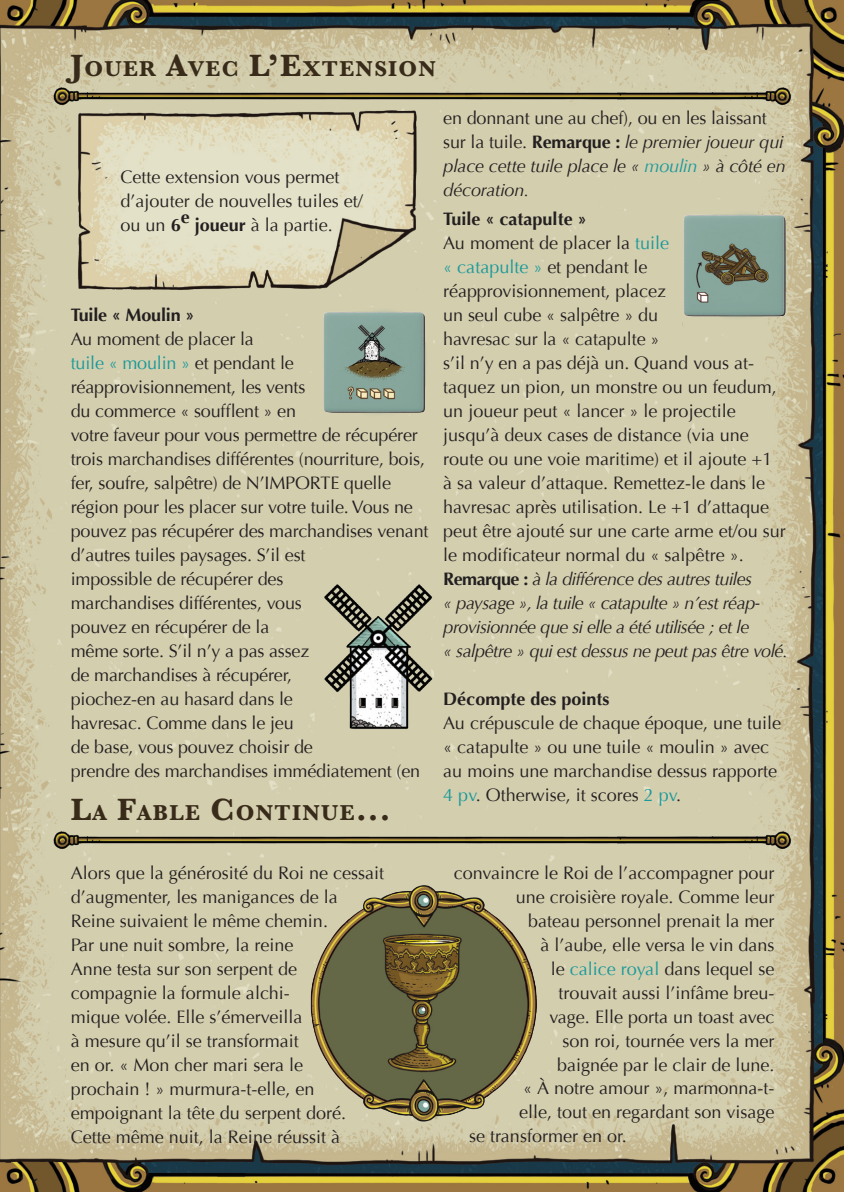
<style>
.page{position:relative;width:844px;height:1192px;background:#fff}
.page>*{position:absolute;margin:0;border:0;box-sizing:border-box;transform-origin:0 0}
.t1{font:700 22.4px "Baskerville";letter-spacing:.055em;color:#392b1a}
.t2{font:18px/24px "Optima";color:#231f20}
.t3{font:italic 18px/24px "Optima";letter-spacing:-.01em;color:#231f20}
.t4{font:700 18px "Optima";color:#231f20}
.s1{font-size:32px}
.s2{font-weight:700}
.s3{color:#19999a}
.s4{font-style:normal}
.s5{font-weight:700;font-style:normal}
.s6{font-style:italic}
</style>
<div class="page">
<img style="left:0;top:0;width:843px;height:1192px">
<img style="left:313px;top:573px;width:128px;height:168px">
<img style="left:51px;top:76px;width:566px;height:32px">
<img style="left:617px;top:76px;width:180px;height:32px">
<img style="left:63px;top:82px;width:392px;height:245px">
<img style="left:314px;top:306px;width:118px;height:110px">
<img style="left:674px;top:208px;width:121px;height:119px">
<img style="left:51px;top:821px;width:566px;height:31px">
<img style="left:617px;top:821px;width:180px;height:31px">
<img style="left:301px;top:882px;width:245px;height:243px">
<svg style="left:841px;top:0;width:3px;height:4px"></svg>
<p class="t1" style="left:71px;top:53px;width:366px"><span class="s1">J</span>OUER <span class="s1">A</span>VEC <span class="s1">L’E</span>XTENSION</p>
<p class="t2" style="left:120px;top:165px;width:243px">Cette extension vous permet d’ajouter de nouvelles tuiles et/ ou un <span class="s2">6</span><sup>e</sup> <span class="s2">joueur</span> à la partie.</p>
<p class="t4" style="left:71px;top:304px;width:125px">Tuile « Moulin »</p>
<p class="t2" style="left:71px;top:327px;width:359px">Au moment de placer la<br><span class="s3">tuile « moulin »</span> et pendant le réapprovisionnement, les vents<br>du commerce « soufflent » en<br>votre faveur pour vous permettre de récupérer trois marchandises différentes (nourriture, bois, fer, soufre, salpêtre) de N’IMPORTE quelle région pour les placer sur votre tuile. Vous ne pouvez pas récupérer des marchandises venant d’autres tuiles paysages. S’il est<br>impossible de récupérer des<br>marchandises différentes, vous<br>pouvez en récupérer de la<br>même sorte. S’il n’y a pas assez<br>de marchandises à récupérer,<br>piochez-en au hasard dans le<br>havresac. Comme dans le jeu<br>de base, vous pouvez choisir de<br>prendre des marchandises immédiatement (en</p>
<p class="t1" style="left:71px;top:797px;width:321px"><span class="s1">L</span>A <span class="s1">F</span>ABLE <span class="s1">C</span> ONTINUE<span class="s1">...</span></p>
<p class="t3" style="left:443px;top:106px;width:344px"><span class="s4">en donnant une au chef), ou en les laissant sur la tuile.</span> <span class="s5">Remarque :</span> le premier joueur qui place cette tuile place le « <span class="s3">moulin</span> » à côté en décoration.</p>
<p class="t2" style="left:443px;top:207px;width:346px"><span class="s2">Tuile « catapulte »<br></span>Au moment de placer la <span class="s3">tuile<br>« catapulte »</span> et pendant le réapprovisionnement, placez<br>un seul cube « salpêtre » du<br>havresac sur la « catapulte »<br>s’il n’y en a pas déjà un. Quand vous at&shy;taquez un pion, un monstre ou un feudum, un joueur peut « lancer » le projectile jusqu’à deux cases de distance (via une route ou une voie maritime) et il ajoute +1<br>à sa valeur d’attaque. Remettez-le dans le havresac après utilisation. Le +1 d’attaque peut être ajouté sur une carte arme et/ou sur le modificateur normal du « salpêtre ».<br><span class="s2">Remarque :</span> <span class="s6">à la différence des autres tuiles<br>« paysage », la tuile « catapulte » n’est réap&shy;provisionnée que si elle a été utilisée ; et le<br>« salpêtre » qui est dessus ne peut pas être volé.</span></p>
<p class="t4" style="left:443px;top:688px;width:168px">Décompte des points</p>
<p class="t2" style="left:443px;top:711px;width:339px">Au crépuscule de chaque époque, une tuile « catapulte » ou une tuile « moulin » avec au moins une marchandise dessus rapporte <span class="s3">4 pv</span>. Otherwise, it scores <span class="s3">2 pv</span>.</p>
<p class="t2" style="left:71px;top:861px;width:315px">Alors que la générosité du Roi ne cessait d’augmenter, les manigances de la<br>Reine suivaient le même chemin.<br>Par une nuit sombre, la reine<br>Anne testa sur son serpent de compagnie la formule alchi-<br>mique volée. Elle s’émerveilla<br>à mesure qu’il se transformait<br>en or. « Mon cher mari sera le<br>prochain ! » murmura-t-elle, en empoignant la tête du serpent doré.<br>Cette même nuit, la Reine réussit à</p>
<p class="t2" style="left:453px;top:861px;width:322px">convaincre le Roi de l’accompagner pour</p>
<p class="t2" style="left:515px;top:885px;width:260px">une croisière royale. Comme leur</p>
<p class="t2" style="left:528px;top:909px;width:248px">bateau personnel prenait la mer</p>
<p class="t2" style="left:540px;top:933px;width:235px">à l’aube, elle versa le vin dans</p>
<p class="t2" style="left:550px;top:957px;width:225px">le <span class="s3">calice royal</span> dans lequel se</p>
<p class="t2" style="left:558px;top:981px;width:217px">trouvait aussi l’infâme breu-</p>
<p class="t2" style="left:549px;top:1005px;width:226px">vage. Elle porta un toast avec</p>
<p class="t2" style="left:562px;top:1029px;width:213px">son roi, tournée vers la mer</p>
<p class="t2" style="left:557px;top:1053px;width:219px">baignée par le clair de lune.</p>
<p class="t2" style="left:523px;top:1077px;width:253px">« À notre amour », marmonna-t-</p>
<p class="t2" style="left:519px;top:1101px;width:257px">elle, tout en regardant son visage</p>
<p class="t2" style="left:469px;top:1125px;width:159px">se transformer en or.</p>
</div>
